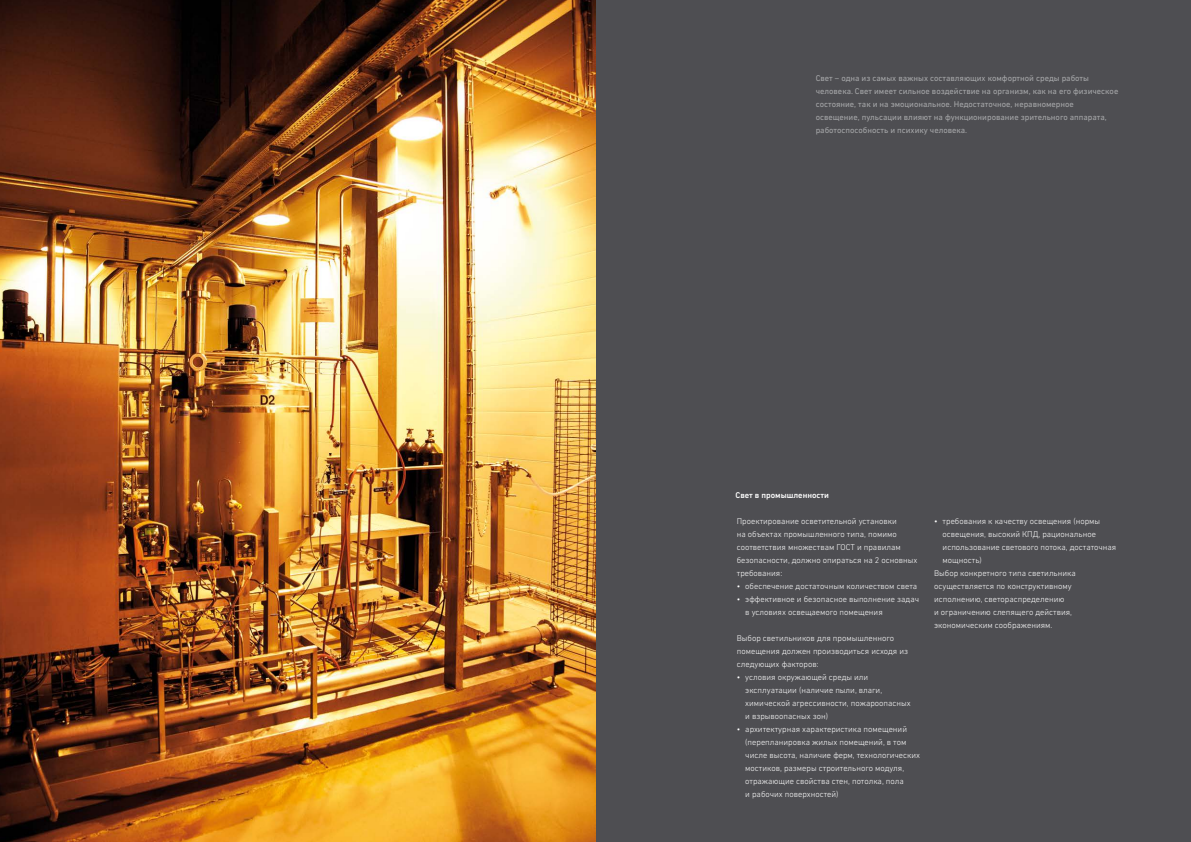
<style>
.page{position:relative;width:1191px;height:842px;background:#fff}
.page>*{position:absolute;margin:0;border:0;box-sizing:border-box;transform-origin:0 0}
.t1{font:300 8.5px/13px "DIN Next W1 G";color:#fff}
.t2{font:8.5px/13px "DIN Next W1 G";color:#a6a7a9}
.t3{font:500 8.5px "DIN Next W1 G";color:#fff}
</style>
<div class="page">
<div style="left:595px;top:0;width:596px;height:842px;background:#4e4e52"></div>
<img style="left:0;top:0;width:595px;height:842px">
<p class="t2" style="left:815px;top:72px;width:304px">Свет – одна из самых важных составляющих комфортной среды работы человека. Свет имеет сильное воздействие на организм, как на его физическое состояние, так и на эмоциональное. Недостаточное, неравномерное освещение, пульсации влияют на функционирование зрительного аппарата, работоспособность и психику человека.</p>
<p class="t3" style="left:735px;top:490px;width:95px">Свет в промышленности</p>
<p class="t1" style="left:737px;top:514px;width:182px">Проектирование осветительной установки<br>на объектах промышленного типа, помимо соответствия множествам ГОСТ и правилам безопасности, должно опираться на 2 основных требования:</p>
<p class="t1" style="left:737px;top:579px;width:182px">• обеспечение достаточным количеством света</p>
<p class="t1" style="left:745px;top:592px;width:175px;text-indent:-8px">• эффективное и безопасное выполнение задач в условиях освещаемого помещения</p>
<p class="t1" style="left:737px;top:631px;width:173px">Выбор светильников для промышленного помещения должен производиться исходя из следующих факторов:</p>
<p class="t1" style="left:745px;top:670px;width:167px;text-indent:-8px">• условия окружающей среды или эксплуатации (наличие пыли, влаги, химической агрессивности, пожароопасных и взрывоопасных зон)</p>
<p class="t1" style="left:745px;top:722px;width:176px;text-indent:-8px">• архитектурная характеристика помещений (перепланировка жилых помещений, в том числе высота, наличие ферм, технологических мостиков, размеры строительного модуля, отражающие свойства стен, потолка, пола<br>и рабочих поверхностей)</p>
<p class="t1" style="left:934px;top:514px;width:168px">• требования к качеству освещения (нормы</p>
<p class="t1" style="left:942px;top:527px;width:155px">освещения, высокий КПД, рациональное</p>
<p class="t1" style="left:942px;top:540px;width:175px">использование светового потока, достаточная</p>
<p class="t1" style="left:942px;top:553px;width:41px">мощность)</p>
<p class="t1" style="left:934px;top:566px;width:143px">Выбор конкретного типа светильника</p>
<p class="t1" style="left:934px;top:579px;width:139px">осуществляется по конструктивному</p>
<p class="t1" style="left:934px;top:592px;width:132px">исполнению, светораспределению</p>
<p class="t1" style="left:934px;top:605px;width:139px">и ограничению слепящего действия,</p>
<p class="t1" style="left:934px;top:618px;width:120px">экономическим соображениям.</p>
</div>
